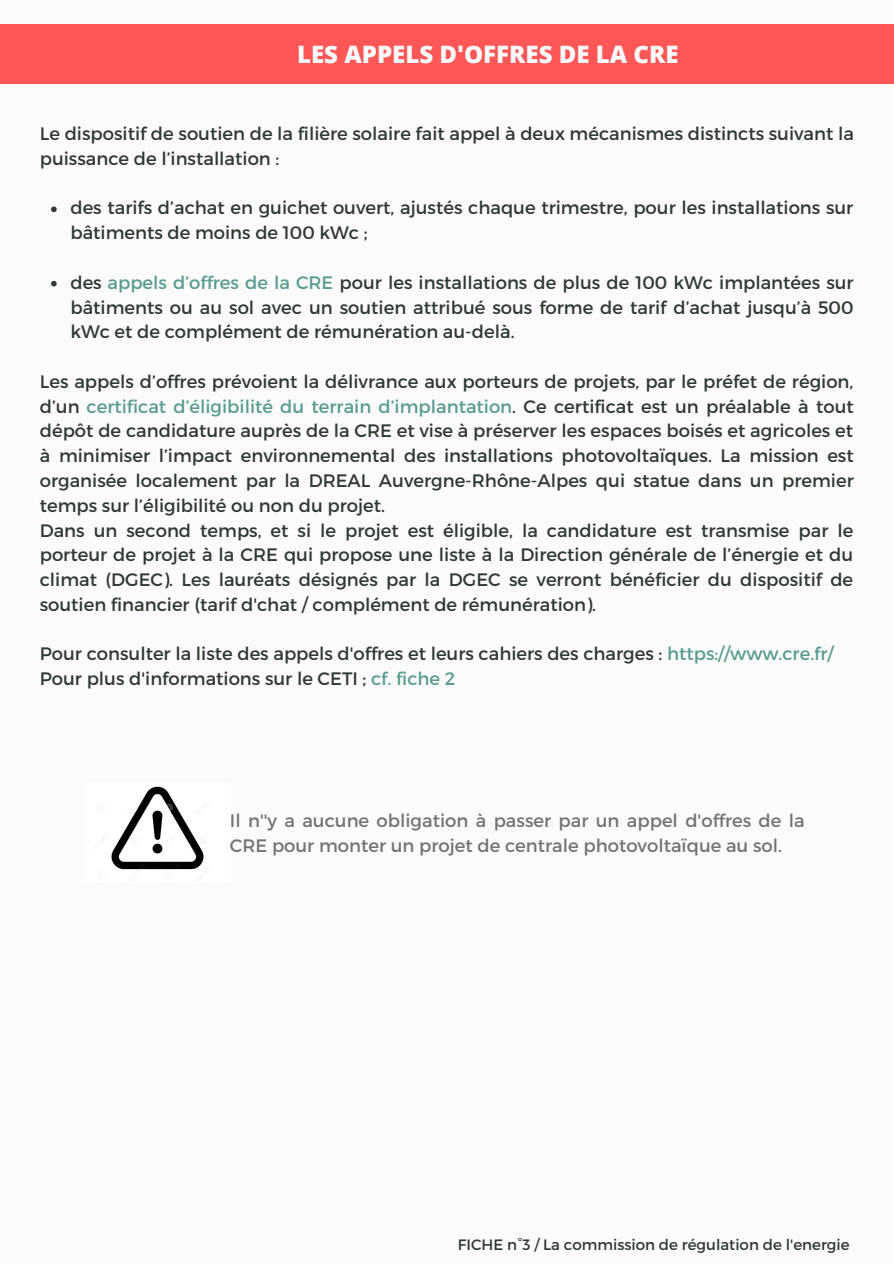
<style>
.page{position:relative;width:894px;height:1264px;background:#fff}
.page>*{position:absolute;margin:0;border:0;box-sizing:border-box;transform-origin:0 0}
.t1{font:800 24px "Open Sans";color:#fbfbfb}
.t2{font:18px/24.8px "Montserrat";color:#2f3831;text-align:justify}
.t3{font:18px/24.8px "Montserrat";color:#737373}
.t4{font:15px "Montserrat";color:#2f3831}
.s1{color:#599c90}
</style>
<div class="page">
<div style="left:0;top:0;width:893px;height:1263px;background:#fbfbfb"></div>
<div style="left:0;top:25px;width:893px;height:59px;background:#ff5757"></div>
<img style="left:111px;top:786px;width:93px;height:84px">
<svg style="left:51px;top:206px;width:6px;height:6px"></svg>
<svg style="left:51px;top:281px;width:6px;height:5px"></svg>
<p class="t1" style="left:297px;top:38px;width:383px">LES APPELS D'OFFRES DE LA CRE</p>
<p class="t2" style="left:40px;top:120px;width:815px">Le dispositif de soutien de la filière solaire fait appel à deux mécanismes distincts suivant la puissance de l’installation :</p>
<p class="t2" style="left:70px;top:195px;width:784px">des tarifs d’achat en guichet ouvert, ajustés chaque trimestre, pour les installations sur bâtiments de moins de 100 kWc ;</p>
<p class="t2" style="left:70px;top:269px;width:784px">des <span class="s1">appels d’offres de la CRE</span> pour les installations de plus de 100 kWc implantées sur bâtiments ou au sol avec un soutien attribué sous forme de tarif d’achat jusqu’à 500 kWc et de complément de rémunération au-delà.</p>
<p class="t2" style="left:40px;top:368px;width:815px">Les appels d’offres prévoient la délivrance aux porteurs de projets, par le préfet de région, d’un <span class="s1">certificat d’éligibilité du terrain d’implantation</span>. Ce certificat est un préalable à tout dépôt de candidature auprès de la CRE et vise à préserver les espaces boisés et agricoles et à minimiser l’impact environnemental des installations photovoltaïques. La mission est organisée localement par la DREAL Auvergne-Rhône-Alpes qui statue dans un premier temps sur l’éligibilité ou non du projet.</p>
<p class="t2" style="left:40px;top:517px;width:814px">Dans un second temps, et si le projet est éligible, la candidature est transmise par le porteur de projet à la CRE qui propose une liste à la Direction générale de l’énergie et du climat (DGEC). Les lauréats désignés par la DGEC se verront bénéficier du dispositif de soutien financier (tarif d'chat / complément de rémunération).</p>
<p class="t2" style="left:40px;top:640px;width:795px">Pour consulter la liste des appels d'offres et leurs cahiers des charges : <span class="s1">https://www.cre.fr/</span></p>
<p class="t2" style="left:40px;top:665px;width:417px">Pour plus d'informations sur le CETI ; <span class="s1">cf. fiche 2</span></p>
<p class="t3" style="left:230px;top:807px;width:576px">Il n''y a aucune obligation à passer par un appel d'offres de la<br>CRE pour monter un projet de centrale photovoltaïque au sol.</p>
<p class="t4" style="left:458px;top:1235px;width:393px">FICHE n°3 / La commission de régulation de l'energie</p>
</div>
